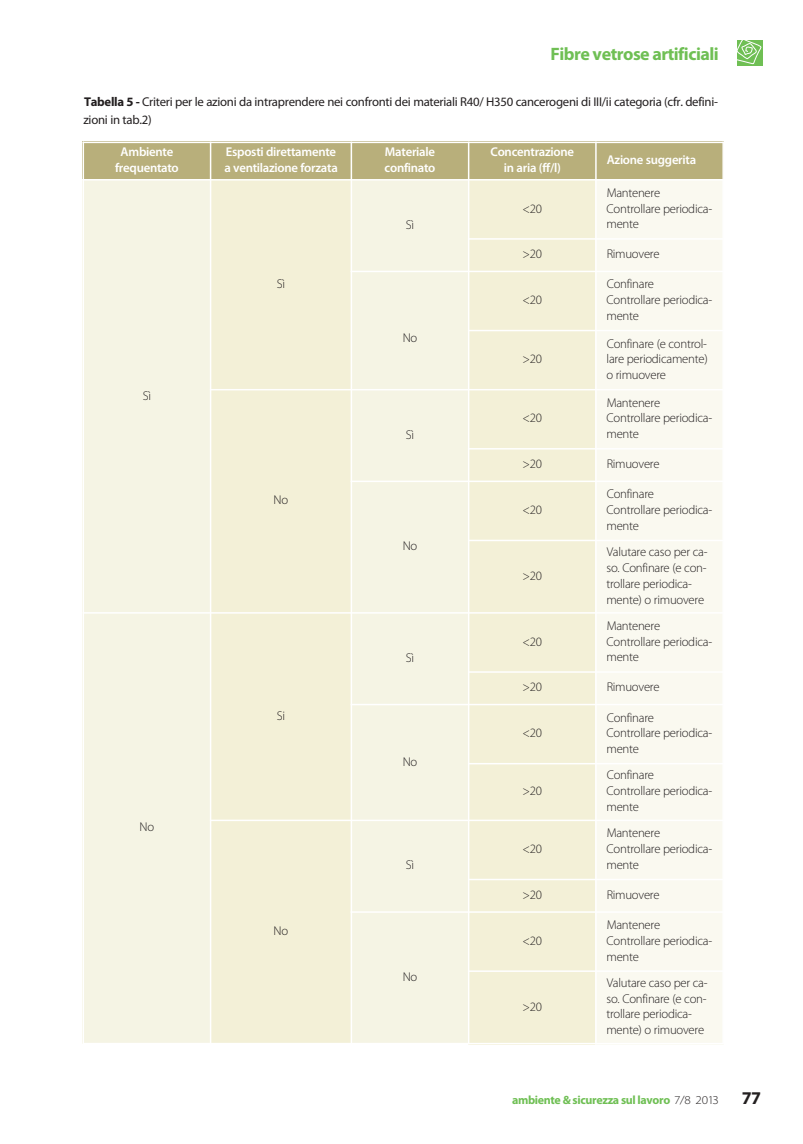
<style>
.page{position:relative;width:803px;height:1144px;background:#fff}
.page>*{position:absolute;margin:0;border:0;box-sizing:border-box;transform-origin:0 0}
.t1{font:700 18px "Myriad Pro";letter-spacing:-.03em;color:#6fbf54}
.t2{font:700 18px "Myriad Pro";color:#231f20}
.t3{font:300 12.75px/15.8px "Myriad Pro";letter-spacing:-.02em;color:#231f20}
.t4{font:12.75px/18px "Myriad Pro";letter-spacing:-.02em;color:#231f20}
.t5{font:600 12.75px/15.8px "Myriad Pro";letter-spacing:-.02em;color:#fff;text-align:center}
.t6{font:700 12px "Myriad Pro";letter-spacing:-.03em;color:#6fbf54}
.s1{font-weight:700}
.s2{font-weight:300;font-stretch:semi-expanded;color:#231f20}
</style>
<div class="page">
<div style="left:737px;top:40px;width:26px;height:26px;background:#6fbf54"></div>
<svg style="left:737px;top:40px;width:24px;height:24px"></svg>
<div style="left:83px;top:142px;width:128px;height:38px;background:#b8af7b"></div>
<div style="left:211px;top:142px;width:140px;height:38px;background:#b8af7b"></div>
<div style="left:351px;top:142px;width:118px;height:38px;background:#b8af7b"></div>
<div style="left:469px;top:142px;width:127px;height:38px;background:#b8af7b"></div>
<div style="left:596px;top:142px;width:128px;height:38px;background:#b8af7b"></div>
<div style="left:83px;top:180px;width:128px;height:432px;background:#f5f4e4"></div>
<div style="left:211px;top:180px;width:140px;height:209px;background:#f3f0d7"></div>
<div style="left:351px;top:180px;width:118px;height:91px;background:#f5f4e4"></div>
<div style="left:469px;top:180px;width:127px;height:59px;background:#f3f0d7"></div>
<div style="left:596px;top:180px;width:128px;height:59px;background:#faf9f0"></div>
<div style="left:469px;top:239px;width:127px;height:32px;background:#f3f0d7"></div>
<div style="left:596px;top:239px;width:128px;height:32px;background:#faf9f0"></div>
<div style="left:351px;top:271px;width:118px;height:118px;background:#f5f4e4"></div>
<div style="left:469px;top:271px;width:127px;height:59px;background:#f3f0d7"></div>
<div style="left:596px;top:271px;width:128px;height:59px;background:#faf9f0"></div>
<div style="left:469px;top:330px;width:127px;height:59px;background:#f3f0d7"></div>
<div style="left:596px;top:330px;width:128px;height:59px;background:#faf9f0"></div>
<div style="left:211px;top:389px;width:140px;height:223px;background:#f3f0d7"></div>
<div style="left:351px;top:389px;width:118px;height:92px;background:#f5f4e4"></div>
<div style="left:469px;top:389px;width:127px;height:59px;background:#f3f0d7"></div>
<div style="left:596px;top:389px;width:128px;height:59px;background:#faf9f0"></div>
<div style="left:469px;top:448px;width:127px;height:33px;background:#f3f0d7"></div>
<div style="left:596px;top:448px;width:128px;height:33px;background:#faf9f0"></div>
<div style="left:351px;top:481px;width:118px;height:131px;background:#f5f4e4"></div>
<div style="left:469px;top:481px;width:127px;height:59px;background:#f3f0d7"></div>
<div style="left:596px;top:481px;width:128px;height:59px;background:#faf9f0"></div>
<div style="left:469px;top:540px;width:127px;height:72px;background:#f3f0d7"></div>
<div style="left:596px;top:540px;width:128px;height:72px;background:#faf9f0"></div>
<div style="left:83px;top:612px;width:128px;height:431px;background:#f5f4e4"></div>
<div style="left:211px;top:612px;width:140px;height:208px;background:#f3f0d7"></div>
<div style="left:351px;top:612px;width:118px;height:92px;background:#f5f4e4"></div>
<div style="left:469px;top:612px;width:127px;height:59px;background:#f3f0d7"></div>
<div style="left:596px;top:612px;width:128px;height:59px;background:#faf9f0"></div>
<div style="left:469px;top:671px;width:127px;height:33px;background:#f3f0d7"></div>
<div style="left:596px;top:671px;width:128px;height:33px;background:#faf9f0"></div>
<div style="left:351px;top:704px;width:118px;height:116px;background:#f5f4e4"></div>
<div style="left:469px;top:704px;width:127px;height:59px;background:#f3f0d7"></div>
<div style="left:596px;top:704px;width:128px;height:59px;background:#faf9f0"></div>
<div style="left:469px;top:763px;width:127px;height:57px;background:#f3f0d7"></div>
<div style="left:596px;top:763px;width:128px;height:57px;background:#faf9f0"></div>
<div style="left:211px;top:820px;width:140px;height:223px;background:#f3f0d7"></div>
<div style="left:351px;top:820px;width:118px;height:91px;background:#f5f4e4"></div>
<div style="left:469px;top:820px;width:127px;height:59px;background:#f3f0d7"></div>
<div style="left:596px;top:820px;width:128px;height:59px;background:#faf9f0"></div>
<div style="left:469px;top:879px;width:127px;height:32px;background:#f3f0d7"></div>
<div style="left:596px;top:879px;width:128px;height:32px;background:#faf9f0"></div>
<div style="left:351px;top:911px;width:118px;height:132px;background:#f5f4e4"></div>
<div style="left:469px;top:911px;width:127px;height:59px;background:#f3f0d7"></div>
<div style="left:596px;top:911px;width:128px;height:59px;background:#faf9f0"></div>
<div style="left:469px;top:970px;width:127px;height:74px;background:#f3f0d7"></div>
<div style="left:596px;top:970px;width:128px;height:74px;background:#faf9f0"></div>
<hr style="left:83px;top:142px;width:1px;height:902px;background:#fff">
<hr style="left:210px;top:142px;width:1px;height:902px;background:#fff">
<hr style="left:351px;top:142px;width:1px;height:902px;background:#fff">
<hr style="left:468px;top:142px;width:1px;height:902px;background:#fff">
<hr style="left:595px;top:142px;width:2px;height:902px;background:#fff">
<hr style="left:722px;top:142px;width:2px;height:902px;background:#fff">
<hr style="left:83px;top:142px;width:641px;height:1px;background:#fff">
<hr style="left:83px;top:179px;width:641px;height:1px;background:#fff">
<hr style="left:468px;top:238px;width:256px;height:1px;background:#fff">
<hr style="left:351px;top:270px;width:373px;height:2px;background:#fff">
<hr style="left:468px;top:330px;width:256px;height:1px;background:#fff">
<hr style="left:210px;top:389px;width:514px;height:1px;background:#fff">
<hr style="left:468px;top:448px;width:256px;height:1px;background:#fff">
<hr style="left:351px;top:480px;width:373px;height:2px;background:#fff">
<hr style="left:468px;top:539px;width:256px;height:2px;background:#fff">
<hr style="left:83px;top:612px;width:641px;height:1px;background:#fff">
<hr style="left:468px;top:671px;width:256px;height:1px;background:#fff">
<hr style="left:351px;top:703px;width:373px;height:2px;background:#fff">
<hr style="left:468px;top:762px;width:256px;height:2px;background:#fff">
<hr style="left:210px;top:819px;width:514px;height:1px;background:#fff">
<hr style="left:468px;top:878px;width:256px;height:2px;background:#fff">
<hr style="left:351px;top:911px;width:373px;height:1px;background:#fff">
<hr style="left:468px;top:970px;width:256px;height:1px;background:#fff">
<hr style="left:83px;top:1042px;width:641px;height:2px;background:#fff">
<h1 class="t1" style="left:550px;top:47px;width:170px">Fibre vetrose artificiali</h1>
<p class="t4" style="left:83px;top:93px;width:636px"><span class="s1">Tabella 5 -</span> Criteri per le azioni da intraprendere nei confronti dei materiali R40/ H350 cancerogeni di III/ii categoria (cfr. defini&shy;zioni in tab.2)</p>
<p class="t5" style="left:115px;top:145px;width:65px">Ambiente frequentato</p>
<p class="t5" style="left:224px;top:145px;width:115px;text-align:left">Esposti direttamente a ventilazione forzata</p>
<p class="t5" style="left:385px;top:145px;width:52px;text-align:left">Materiale confinato</p>
<p class="t5" style="left:490px;top:145px;width:85px">Concentrazione in aria (ff/l)</p>
<p class="t5" style="left:607px;top:153px;width:91px">Azione suggerita</p>
<p class="t3" style="left:143px;top:388px;width:10px">Sì</p>
<p class="t3" style="left:140px;top:820px;width:16px">No</p>
<p class="t3" style="left:277px;top:277px;width:10px">Sì</p>
<p class="t3" style="left:274px;top:493px;width:16px">No</p>
<p class="t3" style="left:277px;top:708px;width:10px">Si</p>
<p class="t3" style="left:274px;top:923px;width:16px">No</p>
<p class="t3" style="left:406px;top:217px;width:10px">Sì</p>
<p class="t3" style="left:403px;top:330px;width:16px">No</p>
<p class="t3" style="left:406px;top:427px;width:10px">Sì</p>
<p class="t3" style="left:403px;top:539px;width:16px">No</p>
<p class="t3" style="left:406px;top:650px;width:10px">Sì</p>
<p class="t3" style="left:403px;top:754px;width:16px">No</p>
<p class="t3" style="left:406px;top:858px;width:10px">Sì</p>
<p class="t3" style="left:403px;top:969px;width:16px">No</p>
<p class="t3" style="left:522px;top:201px;width:21px">&lt;20</p>
<p class="t3" style="left:606px;top:185px;width:107px">Mantenere<br>Controllare periodica&shy;mente</p>
<p class="t3" style="left:522px;top:247px;width:21px">&gt;20</p>
<p class="t3" style="left:607px;top:247px;width:54px">Rimuovere</p>
<p class="t3" style="left:522px;top:293px;width:21px">&lt;20</p>
<p class="t3" style="left:522px;top:352px;width:21px">&gt;20</p>
<p class="t3" style="left:522px;top:411px;width:21px">&lt;20</p>
<p class="t3" style="left:606px;top:277px;width:107px">Confinare<br>Controllare periodica&shy;mente</p>
<p class="t3" style="left:606px;top:336px;width:103px;text-align:justify">Confinare (e control&shy;lare periodicamente) o rimuovere</p>
<p class="t3" style="left:606px;top:395px;width:107px">Mantenere<br>Controllare periodica&shy;mente</p>
<p class="t3" style="left:522px;top:457px;width:21px">&gt;20</p>
<p class="t3" style="left:607px;top:457px;width:54px">Rimuovere</p>
<p class="t3" style="left:522px;top:503px;width:21px">&lt;20</p>
<p class="t3" style="left:522px;top:568px;width:21px">&gt;20</p>
<p class="t3" style="left:522px;top:634px;width:21px">&lt;20</p>
<p class="t3" style="left:606px;top:487px;width:107px">Confinare<br>Controllare periodica&shy;mente</p>
<p class="t3" style="left:606px;top:545px;width:103px">Valutare caso per ca&shy;so. Confinare (e con&shy;trollare periodica&shy;mente) o rimuovere</p>
<p class="t3" style="left:606px;top:618px;width:107px">Mantenere<br>Controllare periodica&shy;mente</p>
<p class="t3" style="left:522px;top:680px;width:21px">&gt;20</p>
<p class="t3" style="left:607px;top:680px;width:54px">Rimuovere</p>
<p class="t3" style="left:522px;top:726px;width:21px">&lt;20</p>
<p class="t3" style="left:522px;top:783px;width:21px">&gt;20</p>
<p class="t3" style="left:522px;top:841px;width:21px">&lt;20</p>
<p class="t3" style="left:606px;top:710px;width:107px">Confinare<br>Controllare periodica&shy;mente</p>
<p class="t3" style="left:606px;top:768px;width:107px">Confinare<br>Controllare periodica&shy;mente</p>
<p class="t3" style="left:606px;top:826px;width:107px">Mantenere<br>Controllare periodica&shy;mente</p>
<p class="t3" style="left:522px;top:887px;width:21px">&gt;20</p>
<p class="t3" style="left:607px;top:887px;width:54px">Rimuovere</p>
<p class="t3" style="left:522px;top:933px;width:21px">&lt;20</p>
<p class="t3" style="left:522px;top:999px;width:21px">&gt;20</p>
<p class="t3" style="left:606px;top:917px;width:107px">Mantenere<br>Controllare periodica&shy;mente</p>
<p class="t3" style="left:606px;top:975px;width:103px">Valutare caso per ca&shy;so. Confinare (e con&shy;trollare periodica&shy;mente) o rimuovere</p>
<p class="t6" style="left:512px;top:1094px;width:208px">ambiente &amp; sicurezza sul lavoro <span class="s2">7/8 2013</span></p>
<h1 class="t2" style="left:742px;top:1090px;width:21px">77</h1>
</div>
